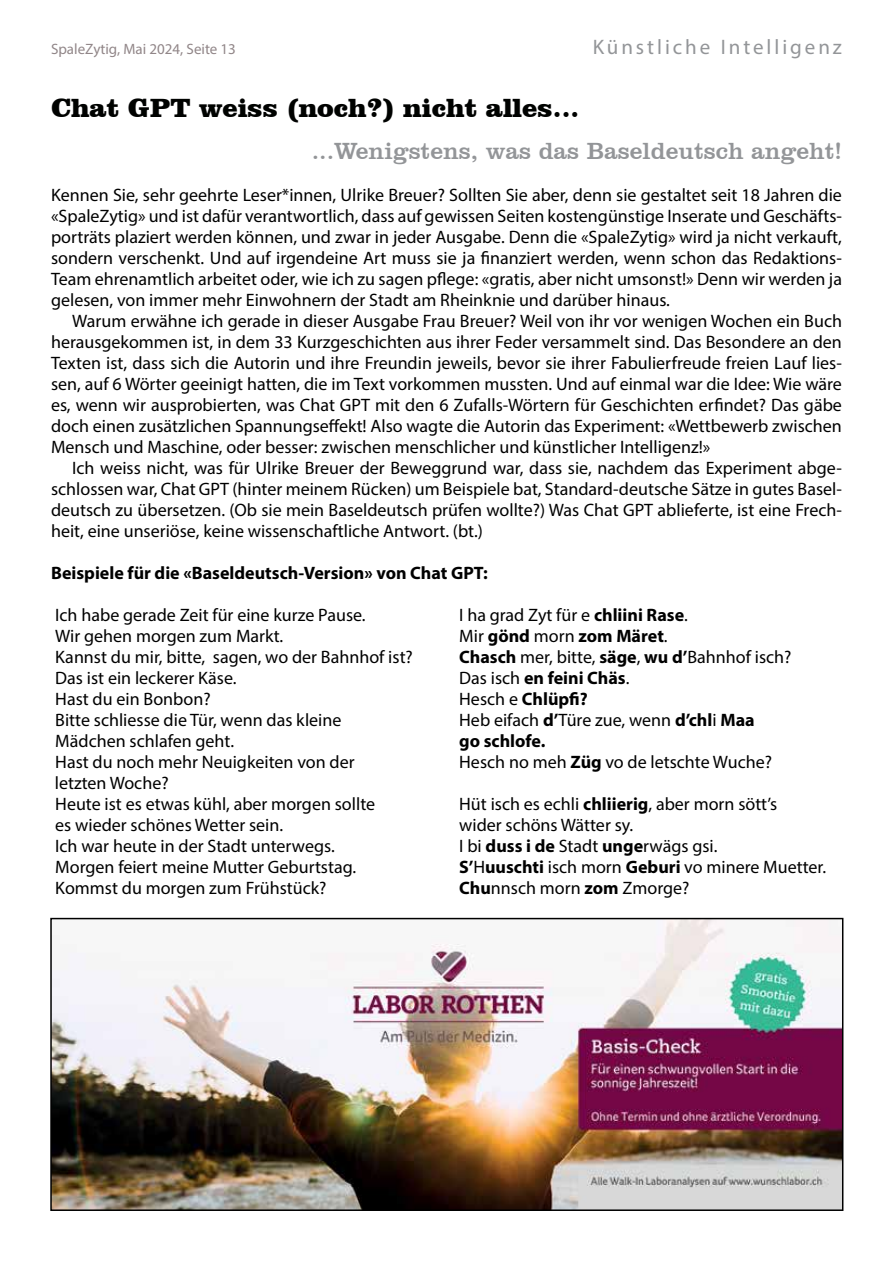
<style>
.page{position:relative;width:893px;height:1263px;background:#fff}
.page>*{position:absolute;margin:0;border:0;box-sizing:border-box;transform-origin:0 0}
.t1{font:900 27px "Clarendon BT";color:#000200}
.t2{font:24px "Clarendon BT";color:#939598}
.t3{font:21px "Myriad Pro";letter-spacing:.14em;color:#939598}
.t4{font:18px/21px "Myriad Pro";color:#000;text-align:justify}
.t5{font:700 18px "Myriad Pro";color:#000}
.t6{font:15px "Myriad Pro";color:#918688}
.s1{font-weight:700}
</style>
<div class="page">
<img style="left:53px;top:921px;width:787px;height:287px">
<div style="left:50px;top:918px;width:793px;height:293px;border:2px solid #000"></div>
<p class="t6" style="left:51px;top:40px;width:186px">SpaleZytig, Mai 2024, Seite 13</p>
<p class="t3" style="left:593px;top:34px;width:251px">Künstliche Intelligenz</p>
<h1 class="t1" style="left:51px;top:91px;width:530px">Chat GPT weiss (noch?) nicht alles...</h1>
<h2 class="t2" style="left:312px;top:136px;width:532px">...Wenigstens, was das Baseldeutsch angeht!</h2>
<p class="t4" style="left:51px;top:184px;width:792px">Kennen Sie, sehr geehrte Leser*innen, Ulrike Breuer? Sollten Sie aber, denn sie gestaltet seit 18 Jahren die «SpaleZytig» und ist dafür verantwortlich, dass auf gewissen Seiten kostengünstige Inserate und Geschäfts&shy;porträts plaziert werden können, und zwar in jeder Ausgabe. Denn die «SpaleZytig» wird ja nicht verkauft, sondern verschenkt. Und auf irgendeine Art muss sie ja finanziert werden, wenn schon das Redaktions-Team ehrenamtlich arbeitet oder, wie ich zu sagen pflege: «gratis, aber nicht umsonst!» Denn wir werden ja gelesen, von immer mehr Einwohnern der Stadt am Rheinknie und darüber hinaus.</p>
<p class="t4" style="left:51px;top:310px;width:792px;text-indent:21px">Warum erwähne ich gerade in dieser Ausgabe Frau Breuer? Weil von ihr vor wenigen Wochen ein Buch herausgekommen ist, in dem 33 Kurzgeschichten aus ihrer Feder versammelt sind. Das Besondere an den Texten ist, dass sich die Autorin und ihre Freundin jeweils, bevor sie ihrer Fabulierfreude freien Lauf lies&shy;sen, auf 6 Wörter geeinigt hatten, die im Text vorkommen mussten. Und auf einmal war die Idee: Wie wäre es, wenn wir ausprobierten, was Chat GPT mit den 6 Zufalls-Wörtern für Geschichten erfindet? Das gäbe doch einen zusätzlichen Spannungseffekt! Also wagte die Autorin das Experiment: «Wettbewerb zwischen Mensch und Maschine, oder besser: zwischen menschlicher und künstlicher Intelligenz!»</p>
<p class="t4" style="left:51px;top:457px;width:792px;text-indent:21px">Ich weiss nicht, was für Ulrike Breuer der Beweggrund war, dass sie, nachdem das Experiment abge&shy;schlossen war, Chat GPT (hinter meinem Rücken) um Beispiele bat, Standard-deutsche Sätze in gutes Basel&shy;deutsch zu übersetzen. (Ob sie mein Baseldeutsch prüfen wollte?) Was Chat GPT ablieferte, ist eine Frech&shy;heit, eine unseriöse, keine wissenschaftliche Antwort. (bt.)</p>
<p class="t5" style="left:51px;top:561px;width:438px">Beispiele für die «Baseldeutsch-Version» von Chat GPT:</p>
<p class="t4" style="left:55px;top:604px;width:360px;text-align:left">Ich habe gerade Zeit für eine kurze Pause.<br>Wir gehen morgen zum Markt.<br>Kannst du mir, bitte, sagen, wo der Bahnhof ist?<br>Das ist ein leckerer Käse.<br>Hast du ein Bonbon?<br>Bitte schliesse die Tür, wenn das kleine<br>Mädchen schlafen geht.<br>Hast du noch mehr Neuigkeiten von der<br>letzten Woche?<br>Heute ist es etwas kühl, aber morgen sollte<br>es wieder schönes Wetter sein.<br>Ich war heute in der Stadt unterwegs.<br>Morgen feiert meine Mutter Geburtstag.<br>Kommst du morgen zum Frühstück?</p>
<p class="t4" style="left:459px;top:604px;width:334px;text-align:left">I ha grad Zyt für e <span class="s1">chliini Rase</span>.<br>Mir <span class="s1">gönd</span> morn <span class="s1">zom Märet</span>.<br><span class="s1">Chasch</span> mer, bitte, <span class="s1">säge</span>, <span class="s1">wu d’</span>Bahnhof isch?<br>Das isch <span class="s1">en feini Chäs</span>.<br>Hesch e <span class="s1">Chlüpfi?<br></span>Heb eifach <span class="s1">d’</span>Türe zue, wenn <span class="s1">d’chl</span>i <span class="s1">Maa<br>go schlofe.<br></span>Hesch no meh <span class="s1">Züg</span> vo de letschte Wuche?</p>
<p class="t4" style="left:459px;top:793px;width:368px;text-align:left">Hüt isch es echli <span class="s1">chliierig</span>, aber morn sött’s<br>wider schöns Wätter sy.<br>I bi <span class="s1">duss i de</span> Stadt <span class="s1">unge</span>rwägs gsi.<br><span class="s1">S’</span>H<span class="s1">uuschti</span> isch morn <span class="s1">Geburi</span> vo minere Muetter.<br><span class="s1">Chu</span>nnsch morn <span class="s1">zom</span> Zmorge?</p>
</div>
